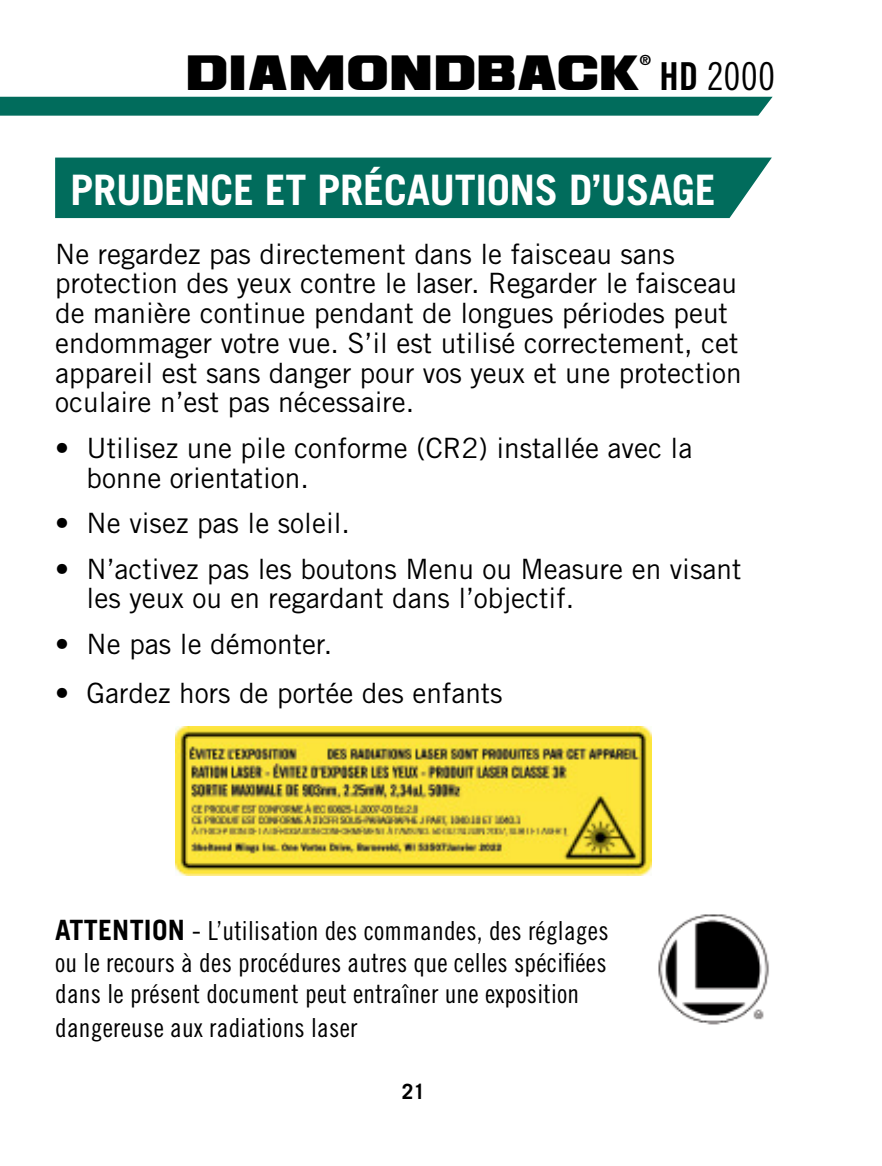
<style>
.page{position:relative;width:882px;height:1166px;background:#fff}
.page>*{position:absolute;margin:0;border:0;box-sizing:border-box;transform-origin:0 0}
.t1{font:700 42px "Trade Gothic LT Std";letter-spacing:-.01em;color:#fff}
.t2{font:38.5px "Ash";letter-spacing:.03em;color:#000}
.t3{font:28px/29.8px "Trade Gothic LT Std";color:#000}
.t4{font:26.25px/32.2px "Trade Gothic LT Std Cn 18";letter-spacing:.01em;color:#000}
.t5{font:700 21px "Trade Gothic LT Std";color:#000}
.t6{font:700 14px "Trade Gothic LT Std";color:#000}
.s1{font-family:"Trade Gothic LT Std Bd Cn 20"}
.s2{font-family:"Trade Gothic LT Std Cn 18"}
.s3{font-family:"Trade Gothic LT Std";font-weight:700;font-size:28px}
.s4{font-size:28px}
</style>
<div class="page">
<div style="left:0;top:97px;width:773px;height:19px;background:#016c5c"></div>
<div style="left:55px;top:158px;width:717px;height:60px;background:#016c5c"></div>
<img style="left:176px;top:726px;width:475px;height:149px">
<img style="left:658px;top:914px;width:111px;height:111px">
<p class="t6" style="left:640px;top:52px;width:13px">®</p>
<h2 class="t2" style="left:188px;top:55px;width:589px">DIAMONDBACK <span class="s1">HD</span> <span class="s2">2000</span></h2>
<h1 class="t1" style="left:70px;top:167px;width:647px">PRUDENCE ET PRÉCAUTIONS D’USAGE</h1>
<p class="t3" style="left:55px;top:239px;width:688px">Ne regardez pas directement dans le faisceau sans protection des yeux contre le laser. Regarder le faisceau de manière continue pendant de longues périodes peut endommager votre vue. S’il est utilisé correctement, cet appareil est sans danger pour vos yeux et une protection oculaire n’est pas nécessaire.</p>
<p class="t3" style="left:87px;top:433px;width:607px;text-indent:-31px">• Utilisez une pile conforme (CR2) installée avec la bonne orientation.</p>
<p class="t3" style="left:55px;top:509px;width:297px">• Ne visez pas le soleil.</p>
<p class="t3" style="left:87px;top:554px;width:656px;text-indent:-31px">• N’activez pas les boutons Menu ou Measure en visant les yeux ou en regardant dans l’objectif.</p>
<p class="t3" style="left:55px;top:629px;width:279px">• Ne pas le démonter.</p>
<p class="t3" style="left:55px;top:679px;width:449px">• Gardez hors de portée des enfants</p>
<p class="t4" style="left:55px;top:916px;width:555px"><span class="s3">ATTENTION</span> <span class="s4">-</span> L’utilisation des commandes, des réglages ou le recours à des procédures autres que celles spécifiées dans le présent document peut entraîner une exposition dangereuse aux radiations laser</p>
<p class="t5" style="left:402px;top:1079px;width:25px">21</p>
</div>
